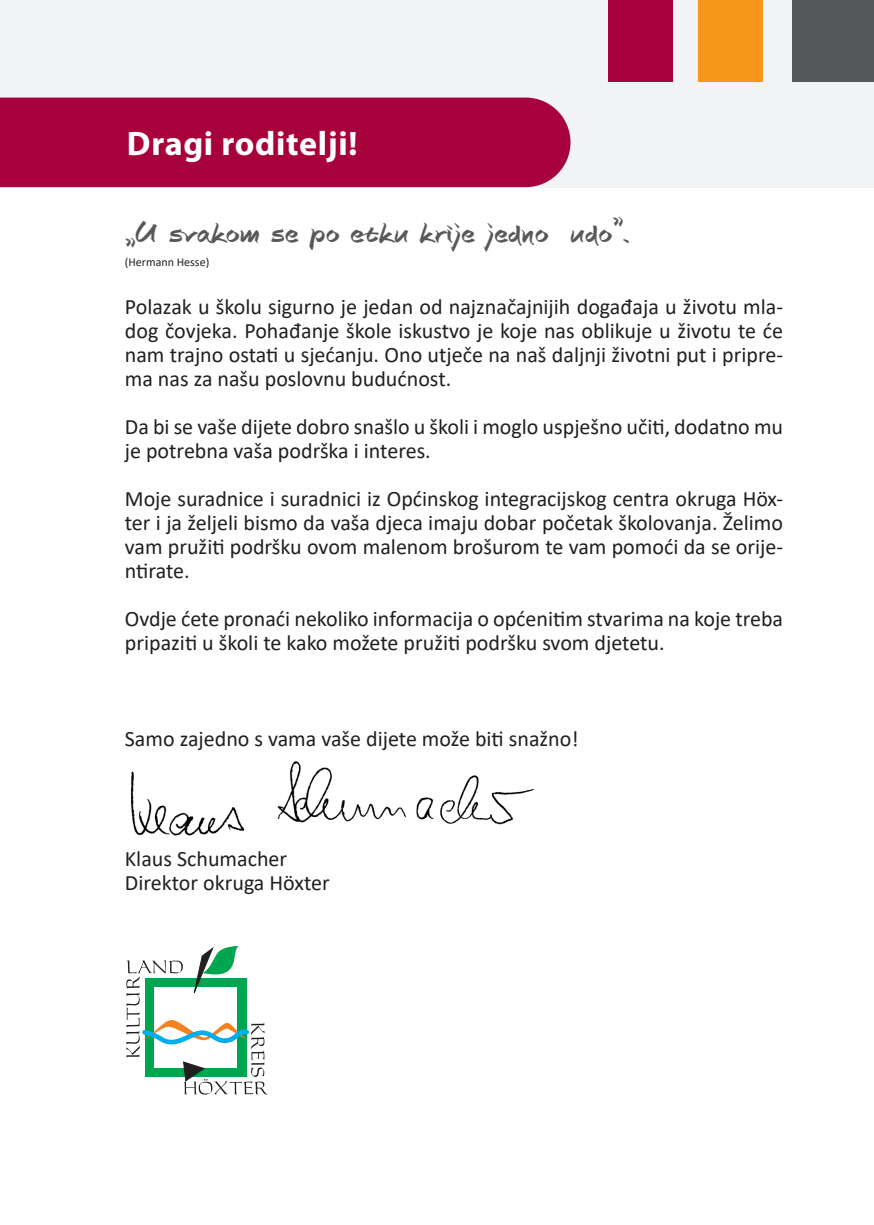
<style>
.page{position:relative;width:874px;height:1225px;background:#fff}
.page>*{position:absolute;margin:0;border:0;box-sizing:border-box;transform-origin:0 0}
.t1{font:700 34px "Myriad Pro";letter-spacing:.02em;color:#fff}
.t2{font:700 30px "Autograph Script EF";color:#57585a}
.t3{font:22px/24px "Calibri";color:#231f20;text-align:justify}
.t4{font:12px "Calibri";color:#231f20}
</style>
<div class="page">
<div style="left:0;top:0;width:873px;height:187px;background:#f2f3f4"></div>
<img style="left:130px;top:761px;width:404px;height:75px">
<div style="left:608px;top:0;width:64px;height:82px;background:#a7023c"></div>
<div style="left:697px;top:0;width:65px;height:82px;background:#f7981d"></div>
<div style="left:791px;top:0;width:82px;height:82px;background:#57585a"></div>
<svg style="left:126px;top:946px;width:141px;height:148px"></svg>
<div style="left:0;top:98px;width:570px;height:89px;background:#a7023c"></div>
<p class="t1" style="left:127px;top:121px;width:232px">Dragi roditelji!</p>
<p class="t2" style="left:125px;top:212px;width:506px">„U svakom se početku krije jedno čudo”.</p>
<p class="t4" style="left:125px;top:254px;width:86px">(Hermann Hesse)</p>
<p class="t3" style="left:125px;top:294px;width:659px">Polazak u školu sigurno je jedan od najznačajnijih događaja u životu mla&shy;dog čovjeka. Pohađanje škole iskustvo je koje nas oblikuje u životu te će nam trajno ostati u sjećanju. Ono utječe na naš daljnji životni put i pripre&shy;ma nas za našu poslovnu budućnost.</p>
<p class="t3" style="left:125px;top:414px;width:659px">Da bi se vaše dijete dobro snašlo u školi i moglo uspješno učiti, dodatno mu je potrebna vaša podrška i interes.</p>
<p class="t3" style="left:125px;top:486px;width:659px">Moje suradnice i suradnici iz Općinskog integracijskog centra okruga Höx&shy;ter i ja željeli bismo da vaša djeca imaju dobar početak školovanja. Želimo vam pružiti podršku ovom malenom brošurom te vam pomoći da se orije&shy;ntirate.</p>
<p class="t3" style="left:125px;top:606px;width:659px">Ovdje ćete pronaći nekoliko informacija o općenitim stvarima na koje treba pripaziti u školi te kako možete pružiti podršku svom djetetu.</p>
<p class="t3" style="left:125px;top:726px;width:455px">Samo zajedno s vama vaše dijete može biti snažno!</p>
<p class="t3" style="left:125px;top:846px;width:164px">Klaus Schumacher</p>
<p class="t3" style="left:125px;top:870px;width:206px">Direktor okruga Höxter</p>
</div>
